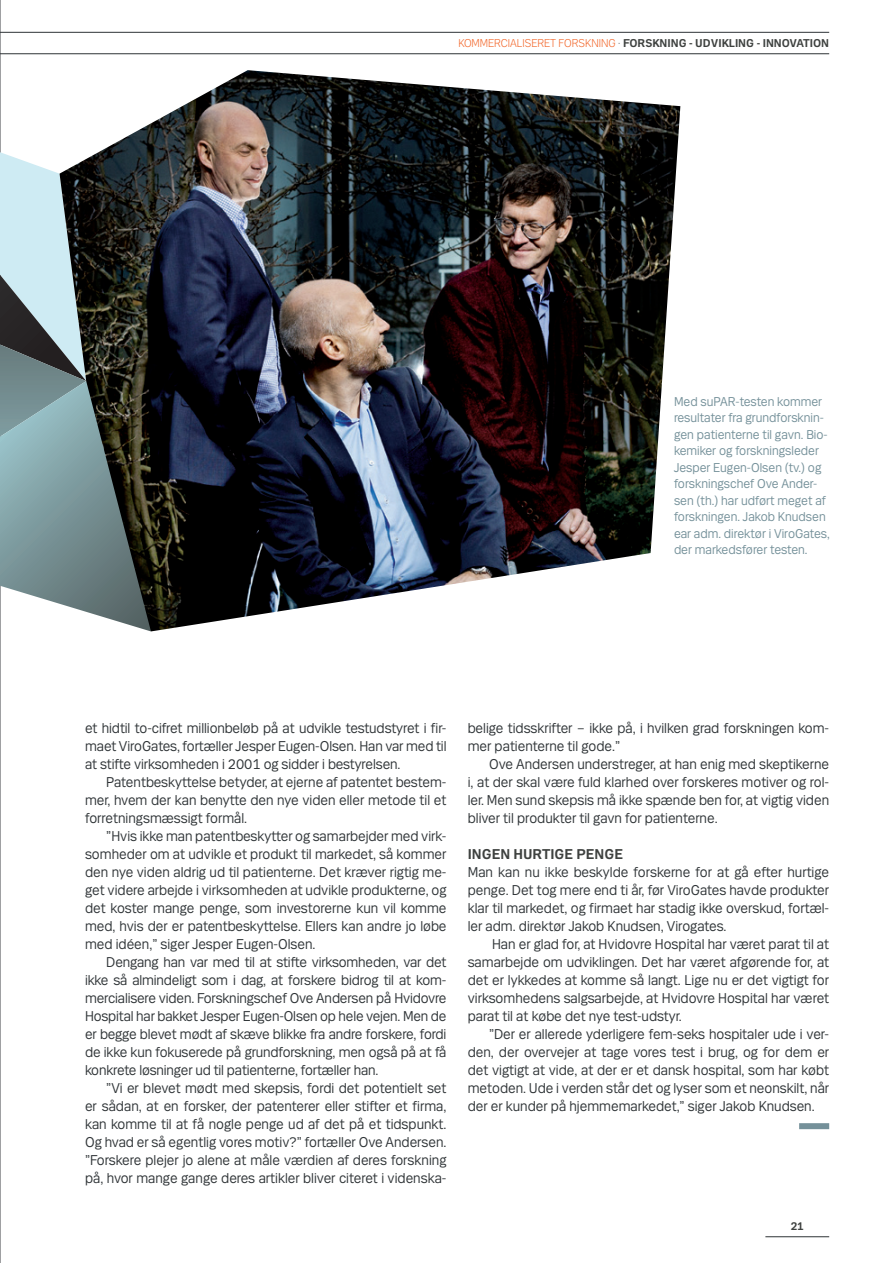
<style>
.page{position:relative;width:893px;height:1263px;background:#fff}
.page>*{position:absolute;margin:0;border:0;box-sizing:border-box;transform-origin:0 0}
.Brødtekst_tabs{font:15px/18px "Mari";color:#2e3336;text-align:justify}
.Brødtekst{font:15px/18px "Mari";letter-spacing:-.005em;color:#2e3336;text-align:justify}
.Brødtekst_rubrik{font:700 15px "Mari";color:#3e413f}
.Brødtekst_orange{font:13.5px/16.5px "Mari";color:#749099}
.t1{font:700 12px "Mari";color:#3e413f}
.s1{font-weight:300;color:#f26021}
.s2{font-weight:300}
</style>
<div class="page">
<hr style="left:765px;top:1236px;width:64px;height:1px;background:#2e3336">
<hr style="left:0;top:0;width:1px;height:1263px;background:#757679">
<svg style="left:0;top:152px;width:60px;height:479px"></svg>
<img style="left:60px;top:70px;width:620px;height:561px">
<div style="left:799px;top:1123px;width:30px;height:6px;background:#749099"></div>
<hr style="left:0;top:53px;width:829px;height:1px;background:#2e3336">
<hr style="left:0;top:32px;width:829px;height:1px;background:#2e3336">
<p class="t1" style="left:458px;top:36px;width:372px"><span class="s1">KOMMERCIALISERET FORSKNING</span> <span class="s2">·</span> FORSKNING - UDVIKLING - INNOVATION</p>
<p class="Brødtekst_orange" style="left:674px;top:392px;width:157px">Med suPAR-testen kommer resultater fra grundforsknin&shy;gen patienterne til gavn. Bio&shy;kemiker og forskningsleder<br>Jesper Eugen-Olsen (tv.) og forskningschef Ove Ander&shy;sen (th.) har udført meget af forskningen. Jakob Knudsen ear adm. direktør i ViroGates, der markedsfører testen.</p>
<p class="Brødtekst" style="left:85px;top:719px;width:363px">et hidtil to-cifret millionbeløb på at udvikle testudstyret i fir&shy;maet ViroGates, fortæller Jesper Eugen-Olsen. Han var med til at stifte virksomheden i 2001 og sidder i bestyrelsen.</p>
<p class="Brødtekst_tabs" style="left:85px;top:773px;width:363px;text-indent:21px">Patentbeskyttelse betyder, at ejerne af patentet bestem&shy;mer, hvem der kan benytte den nye viden eller metode til et forretningsmæssigt formål.</p>
<p class="Brødtekst_tabs" style="left:85px;top:827px;width:363px;text-indent:21px">”Hvis ikke man patentbeskytter og samarbejder med virk&shy;somheder om at udvikle et produkt til markedet, så kommer den nye viden aldrig ud til patienterne. Det kræver rigtig me&shy;get videre arbejde i virksomheden at udvikle produkterne, og det koster mange penge, som investorerne kun vil komme med, hvis der er patentbeskyttelse. Ellers kan andre jo løbe med idéen,” siger Jesper Eugen-Olsen.</p>
<p class="Brødtekst_tabs" style="left:85px;top:953px;width:363px;text-indent:21px">Dengang han var med til at stifte virksomheden, var det ikke så almindeligt som i dag, at forskere bidrog til at kom&shy;mercialisere viden. Forskningschef Ove Andersen på Hvidovre Hospital har bakket Jesper Eugen-Olsen op hele vejen. Men de er begge blevet mødt af skæve blikke fra andre forskere, fordi de ikke kun fokuserede på grundforskning, men også på at få konkrete løsninger ud til patienterne, fortæller han.</p>
<p class="Brødtekst_tabs" style="left:85px;top:1079px;width:363px;text-indent:21px">”Vi er blevet mødt med skepsis, fordi det potentielt set er sådan, at en forsker, der patenterer eller stifter et firma, kan komme til at få nogle penge ud af det på et tidspunkt.<br>Og hvad er så egentlig vores motiv?” fortæller Ove Andersen. ”Forskere plejer jo alene at måle værdien af deres forskning på, hvor mange gange deres artikler bliver citeret i videnska-</p>
<p class="Brødtekst_tabs" style="left:468px;top:719px;width:363px">belige tidsskrifter – ikke på, i hvilken grad forskningen kom&shy;mer patienterne til gode.”</p>
<p class="Brødtekst_tabs" style="left:468px;top:755px;width:363px;text-indent:21px">Ove Andersen understreger, at han enig med skeptikerne i, at der skal være fuld klarhed over forskeres motiver og rol&shy;ler. Men sund skepsis må ikke spænde ben for, at vigtig viden bliver til produkter til gavn for patienterne.</p>
<p class="Brødtekst_rubrik" style="left:468px;top:845px;width:157px">INGEN HURTIGE PENGE</p>
<p class="Brødtekst" style="left:468px;top:863px;width:363px">Man kan nu ikke beskylde forskerne for at gå efter hurtige penge. Det tog mere end ti år, før ViroGates havde produkter klar til markedet, og firmaet har stadig ikke overskud, fortæl&shy;ler adm. direktør Jakob Knudsen, Virogates.</p>
<p class="Brødtekst_tabs" style="left:468px;top:935px;width:363px;text-indent:24px">Han er glad for, at Hvidovre Hospital har været parat til at samarbejde om udviklingen. Det har været afgørende for, at det er lykkedes at komme så langt. Lige nu er det vigtigt for virksomhedens salgsarbejde, at Hvidovre Hospital har været parat til at købe det nye test-udstyr.</p>
<p class="Brødtekst_tabs" style="left:468px;top:1025px;width:363px;text-indent:21px">”Der er allerede yderligere fem-seks hospitaler ude i ver&shy;den, der overvejer at tage vores test i brug, og for dem er det vigtigt at vide, at der er et dansk hospital, som har købt metoden. Ude i verden står det og lyser som et neonskilt, når der er kunder på hjemmemarkedet,” siger Jakob Knudsen.</p>
<p class="t1" style="left:791px;top:1219px;width:15px">21</p>
</div>
